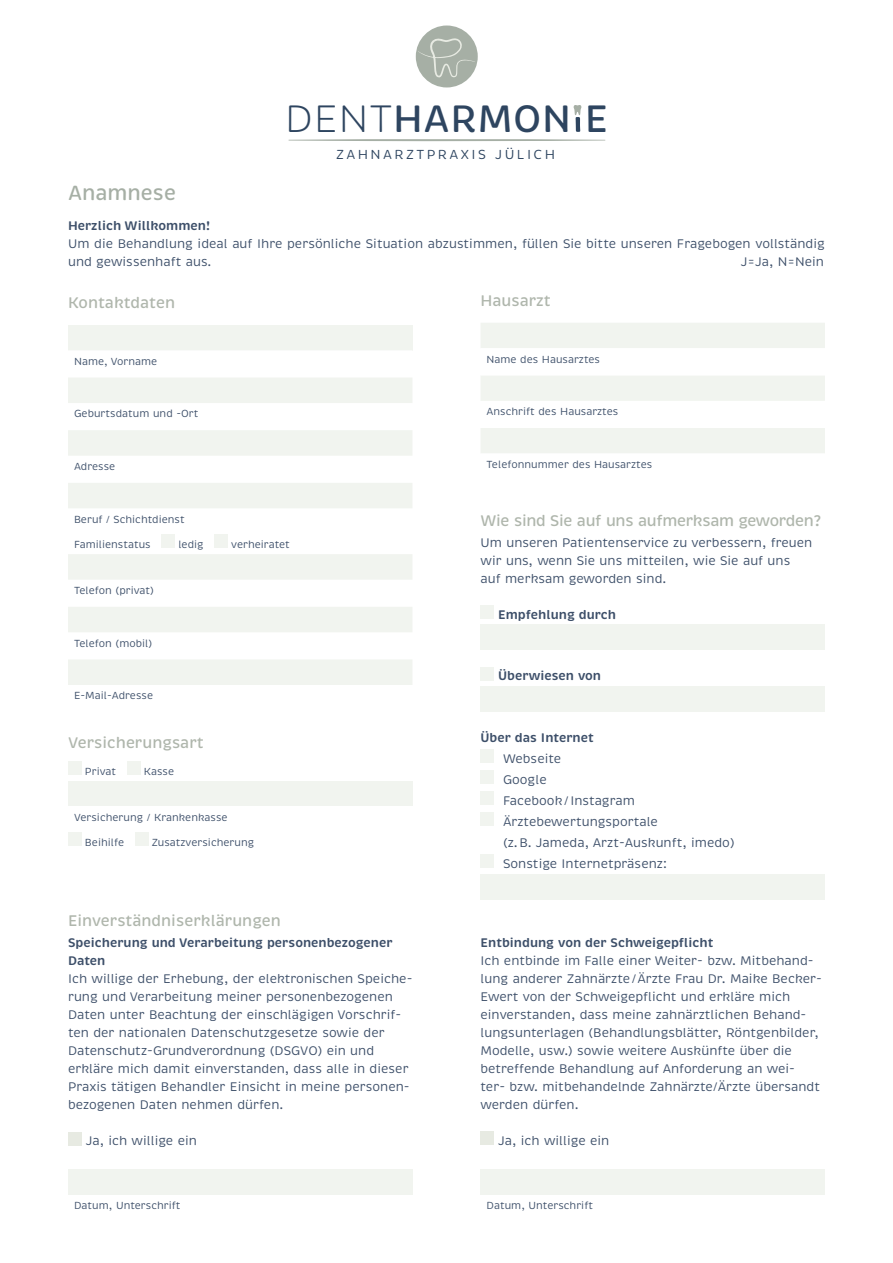
<style>
.page{position:relative;width:893px;height:1263px;background:#fff}
.page>*{position:absolute;margin:0;border:0;box-sizing:border-box;transform-origin:0 0}
.t1{font:500 39px "Brevia";letter-spacing:.015em;color:#2e4560}
.t2{font:500 21px "Brevia";color:#a6afa5}
.t3{font:500 15.75px "Brevia";letter-spacing:-.005em;color:#afb6ac}
.t4{font:13.35px "Brevia";letter-spacing:.18em;color:#2e4560}
.t5{font:12.75px/18px "Brevia";color:#3d4f69}
.t6{font:600 12.75px/18px "Brevia";color:#3d4f69}
.t7{font:10.5px "Brevia";color:#3d4f69}
.s1{font-weight:300}
</style>
<div class="page">
<div style="left:68px;top:1132px;width:13px;height:13px;background:#e7eae2"></div>
<div style="left:68px;top:1169px;width:344px;height:26px;background:#f1f4ef"></div>
<div style="left:480px;top:1132px;width:14px;height:13px;background:#e7eae2"></div>
<div style="left:480px;top:1169px;width:345px;height:25px;background:#f1f4ef"></div>
<svg style="left:288px;top:139px;width:317px;height:2px"></svg>
<div style="left:416px;top:26px;width:62px;height:61px;background:#a6afa5;border-radius:50%"></div>
<svg style="left:418px;top:38px;width:57px;height:40px"></svg>
<svg style="left:573px;top:105px;width:9px;height:27px"></svg>
<div style="left:68px;top:325px;width:344px;height:25px;background:#f1f4ef"></div>
<svg style="left:68px;top:378px;width:344px;height:307px;fill:#f7f9f6"></svg>
<div style="left:161px;top:535px;width:14px;height:13px;background:#f1f4ef"></div>
<div style="left:214px;top:535px;width:14px;height:13px;background:#f1f4ef"></div>
<div style="left:68px;top:762px;width:13px;height:13px;background:#f1f4ef"></div>
<div style="left:127px;top:762px;width:13px;height:13px;background:#f1f4ef"></div>
<div style="left:68px;top:781px;width:344px;height:26px;background:#f1f4ef"></div>
<div style="left:68px;top:832px;width:13px;height:14px;background:#f1f4ef"></div>
<div style="left:135px;top:832px;width:13px;height:14px;background:#f1f4ef"></div>
<div style="left:481px;top:323px;width:344px;height:25px;background:#f1f4ef"></div>
<svg style="left:481px;top:376px;width:344px;height:77px;fill:#f1f4ef"></svg>
<div style="left:480px;top:605px;width:14px;height:14px;background:#f1f4ef"></div>
<div style="left:480px;top:625px;width:345px;height:25px;background:#f1f4ef"></div>
<div style="left:480px;top:667px;width:14px;height:13px;background:#f1f4ef"></div>
<div style="left:480px;top:686px;width:345px;height:26px;background:#f1f4ef"></div>
<div style="left:480px;top:749px;width:14px;height:14px;background:#f1f4ef"></div>
<div style="left:480px;top:770px;width:14px;height:14px;background:#f1f4ef"></div>
<div style="left:480px;top:791px;width:14px;height:14px;background:#f1f4ef"></div>
<div style="left:480px;top:812px;width:14px;height:14px;background:#f1f4ef"></div>
<div style="left:480px;top:854px;width:14px;height:14px;background:#f1f4ef"></div>
<div style="left:480px;top:874px;width:345px;height:25px;background:#f1f4ef"></div>
<h1 class="t1" style="left:285px;top:94px;width:325px"><span class="s1">DENT</span>HARMON E</h1>
<h2 class="t2" style="left:68px;top:180px;width:110px">Anamnese</h2>
<p class="t4" style="left:336px;top:146px;width:221px">ZAHNARZTPRAXIS JÜLICH</p>
<p class="t6" style="left:68px;top:217px;width:144px">Herzlich Willkommen!</p>
<p class="t5" style="left:68px;top:235px;width:758px">Um die Behandlung ideal auf Ihre persönliche Situation abzustimmen, füllen Sie bitte unseren Fragebogen vollständig und gewissenhaft aus.</p>
<p class="t5" style="left:741px;top:253px;width:85px">J=Ja, N=Nein</p>
<p class="t3" style="left:68px;top:293px;width:109px">Kontaktdaten</p>
<p class="t7" style="left:74px;top:355px;width:85px">Name, Vorname</p>
<p class="t7" style="left:74px;top:407px;width:126px">Geburtsdatum und -Ort</p>
<p class="t7" style="left:74px;top:460px;width:43px">Adresse</p>
<p class="t7" style="left:74px;top:513px;width:112px">Beruf / Schichtdienst</p>
<p class="t7" style="left:74px;top:538px;width:78px">Familienstatus</p>
<p class="t7" style="left:178px;top:538px;width:27px">ledig</p>
<p class="t7" style="left:231px;top:538px;width:60px">verheiratet</p>
<p class="t7" style="left:74px;top:584px;width:81px">Telefon (privat)</p>
<p class="t7" style="left:74px;top:637px;width:80px">Telefon (mobil)</p>
<p class="t7" style="left:74px;top:689px;width:81px">E-Mail-Adresse</p>
<p class="t3" style="left:68px;top:733px;width:137px">Versicherungsart</p>
<p class="t7" style="left:85px;top:765px;width:33px">Privat</p>
<p class="t7" style="left:144px;top:765px;width:32px">Kasse</p>
<p class="t7" style="left:74px;top:811px;width:155px">Versicherung / Krankenkasse</p>
<p class="t7" style="left:85px;top:836px;width:41px">Beihilfe</p>
<p class="t7" style="left:152px;top:836px;width:104px">Zusatzversicherung</p>
<p class="t3" style="left:68px;top:911px;width:214px">Einverständniserklärungen</p>
<p class="t6" style="left:68px;top:934px;width:326px">Speicherung und Verarbeitung personenbezogener<br>Daten</p>
<p class="t5" style="left:68px;top:970px;width:346px">Ich willige der Erhebung, der elektronischen Speiche&shy;rung und Verarbeitung meiner personenbezogenen Daten unter Beachtung der einschlägigen Vorschrif&shy;ten der nationalen Datenschutzgesetze sowie der Datenschutz-Grundverordnung (DSGVO) ein und erkläre mich damit einverstanden, dass alle in dieser Praxis tätigen Behandler Einsicht in meine personen&shy;bezogenen Daten nehmen dürfen.</p>
<p class="t5" style="left:86px;top:1132px;width:113px">Ja, ich willige ein</p>
<p class="t7" style="left:74px;top:1199px;width:108px">Datum, Unterschrift</p>
<p class="t3" style="left:480px;top:291px;width:72px">Hausarzt</p>
<p class="t7" style="left:486px;top:353px;width:115px">Name des Hausarztes</p>
<p class="t7" style="left:486px;top:405px;width:133px">Anschrift des Hausarztes</p>
<p class="t7" style="left:486px;top:458px;width:167px">Telefonnummer des Hausarztes</p>
<p class="t3" style="left:480px;top:511px;width:342px">Wie sind Sie auf uns aufmerksam geworden?</p>
<p class="t5" style="left:480px;top:533px;width:333px">Um unseren Patientenservice zu verbessern, freuen wir uns, wenn Sie uns mitteilen, wie Sie auf uns auf merksam geworden sind.</p>
<p class="t6" style="left:498px;top:605px;width:119px">Empfehlung durch</p>
<p class="t6" style="left:498px;top:667px;width:104px">Überwiesen von</p>
<p class="t6" style="left:480px;top:728px;width:115px">Über das Internet</p>
<p class="t5" style="left:503px;top:748px;width:233px;line-height:21px">Webseite<br>Google<br>Facebook/Instagram<br>Ärztebewertungsportale<br>(z.B. Jameda, Arzt-Auskunft, imedo)<br>Sonstige Internetpräsenz:</p>
<p class="t6" style="left:480px;top:934px;width:234px">Entbindung von der Schweigepflicht</p>
<p class="t5" style="left:480px;top:952px;width:343px">Ich entbinde im Falle einer Weiter- bzw. Mitbehand&shy;lung anderer Zahnärzte/Ärzte Frau Dr. Maike Becker-Ewert von der Schweigepflicht und erkläre mich einverstanden, dass meine zahnärztlichen Behand&shy;lungsunterlagen (Behandlungsblätter, Röntgenbilder, Modelle, usw.) sowie weitere Auskünfte über die betreffende Behandlung auf Anforderung an wei&shy;ter- bzw. mitbehandelnde Zahnärzte/Ärzte übersandt werden dürfen.</p>
<p class="t5" style="left:498px;top:1132px;width:113px">Ja, ich willige ein</p>
<p class="t7" style="left:486px;top:1199px;width:108px">Datum, Unterschrift</p>
</div>
